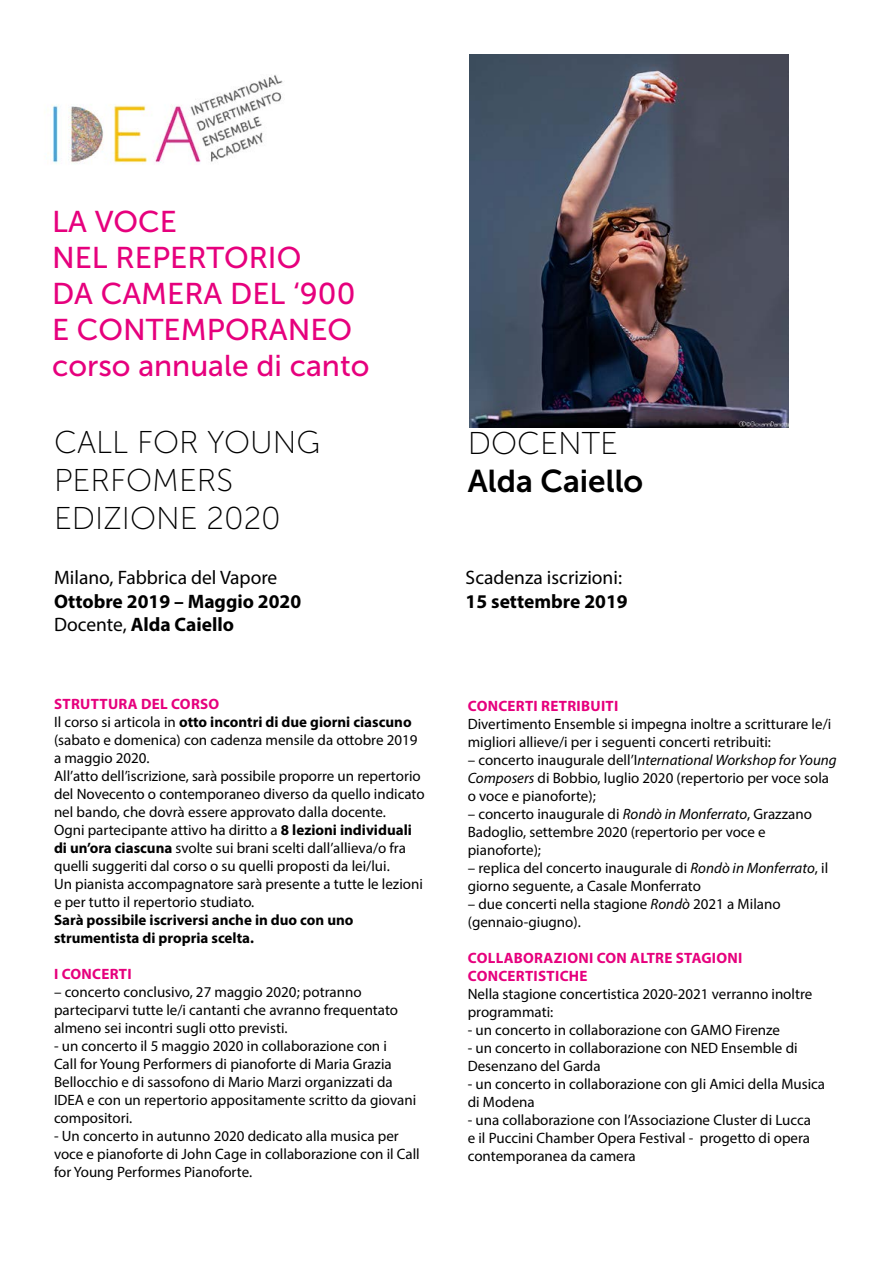
<style>
.page{position:relative;width:893px;height:1263px;background:#fff}
.page>*{position:absolute;margin:0;border:0;box-sizing:border-box;transform-origin:0 0}
.t1{font:31.5px/37.8px "Museo Sans 100";color:#000}
.t2{font:31.5px "Museo Sans 700";color:#000}
.t3{font:30px/36px "Museo Sans 500";color:#e6007d}
.t4{font:700 19.5px/23.4px "Myriad Pro";color:#000}
.t5{font:19.5px "Myriad Pro";color:#000}
.t6{font:15px/18px "Myriad Pro";color:#000}
.t7{font:700 15px/18px "Myriad Pro";letter-spacing:.02em;color:#e6007d}
.t8{font:700 15px/18px "Myriad Pro";color:#000}
.s1{font-weight:400}
.s2{font-weight:700;color:#e6007d}
.s3{font-weight:700}
.s4{font-style:italic}
</style>
<div class="page">
<img style="left:52px;top:75px;width:231px;height:89px">
<img style="left:470px;top:54px;width:319px;height:373px">
<h2 class="t3" style="left:52px;top:204px;width:319px">LA VOCE<br>NEL REPERTORIO<br>DA CAMERA DEL ‘900<br>E CONTEMPORANEO corso annuale di canto</h2>
<h1 class="t1" style="left:54px;top:424px;width:268px">CALL FOR YOUNG<br>PERFOMERS<br>EDIZIONE 2020</h1>
<h3 class="t5" style="left:54px;top:566px;width:225px">Milano, Fabbrica del Vapore</h3>
<h3 class="t4" style="left:54px;top:589px;width:249px">Ottobre 2019 – Maggio 2020<br><span class="s1">Docente,</span> Alda Caiello</h3>
<p class="t6" style="left:54px;top:694px;width:372px"><span class="s2">STRUTTURA DEL CORSO<br></span>Il corso si articola in <span class="s3">otto incontri di due giorni ciascuno </span>(sabato e domenica) con cadenza mensile da ottobre 2019 a maggio 2020.<br>All’atto dell’iscrizione, sarà possibile proporre un repertorio del Novecento o contemporaneo diverso da quello indicato nel bando, che dovrà essere approvato dalla docente.<br>Ogni partecipante attivo ha diritto a <span class="s3">8 lezioni individuali di un’ora ciascuna</span> svolte sui brani scelti dall’allieva/o fra quelli suggeriti dal corso o su quelli proposti da lei/lui.<br>Un pianista accompagnatore sarà presente a tutte le lezioni e per tutto il repertorio studiato.</p>
<p class="t8" style="left:54px;top:910px;width:301px">Sarà possibile iscriversi anche in duo con uno strumentista di propria scelta.</p>
<p class="t7" style="left:54px;top:964px;width:79px">I CONCERTI</p>
<p class="t6" style="left:54px;top:982px;width:346px">– concerto conclusivo, 27 maggio 2020; potranno parteciparvi tutte le/i cantanti che avranno frequentato almeno sei incontri sugli otto previsti.</p>
<p class="t6" style="left:54px;top:1036px;width:364px">- un concerto il 5 maggio 2020 in collaborazione con i<br>Call for Young Performers di pianoforte di Maria Grazia Bellocchio e di sassofono di Mario Marzi organizzati da IDEA e con un repertorio appositamente scritto da giovani compositori.</p>
<p class="t6" style="left:54px;top:1126px;width:367px">- Un concerto in autunno 2020 dedicato alla musica per voce e pianoforte di John Cage in collaborazione con il Call for Young Performes Pianoforte.</p>
<h1 class="t1" style="left:468px;top:425px;width:152px">DOCENTE</h1>
<h1 class="t2" style="left:468px;top:464px;width:177px">Alda Caiello</h1>
<h3 class="t5" style="left:466px;top:566px;width:158px">Scadenza iscrizioni:</h3>
<h3 class="t4" style="left:466px;top:589px;width:164px">15 settembre 2019</h3>
<p class="t7" style="left:468px;top:696px;width:152px">CONCERTI RETRIBUITI</p>
<p class="t6" style="left:468px;top:714px;width:365px">Divertimento Ensemble si impegna inoltre a scritturare le/i migliori allieve/i per i seguenti concerti retribuiti:</p>
<p class="t6" style="left:468px;top:750px;width:371px">– concerto inaugurale dell’I<span class="s4">nternational Workshop for Young<br>Composers</span> di Bobbio, luglio 2020 (repertorio per voce sola o voce e pianoforte);</p>
<p class="t6" style="left:468px;top:804px;width:346px">– concerto inaugurale di <span class="s4">Rondò in Monferrato</span>, Grazzano<br>Badoglio, settembre 2020 (repertorio per voce e pianoforte);</p>
<p class="t6" style="left:468px;top:858px;width:362px">– replica del concerto inaugurale di <span class="s4">Rondò in Monferrato</span>, il giorno seguente, a Casale Monferrato</p>
<p class="t6" style="left:468px;top:894px;width:314px">– due concerti nella stagione <span class="s4">Rondò</span> 2021 a Milano (gennaio-giugno).</p>
<p class="t7" style="left:468px;top:948px;width:276px">COLLABORAZIONI CON ALTRE STAGIONI<br>CONCERTISTICHE</p>
<p class="t6" style="left:468px;top:984px;width:346px">Nella stagione concertistica 2020-2021 verranno inoltre programmati:</p>
<p class="t6" style="left:468px;top:1020px;width:314px">- un concerto in collaborazione con GAMO Firenze</p>
<p class="t6" style="left:468px;top:1038px;width:331px">- un concerto in collaborazione con NED Ensemble di<br>Desenzano del Garda</p>
<p class="t6" style="left:468px;top:1074px;width:359px">- un concerto in collaborazione con gli Amici della Musica di Modena</p>
<p class="t6" style="left:468px;top:1110px;width:345px;text-align:justify">- una collaborazione con l’Associazione Cluster di Lucca e il Puccini Chamber Opera Festival - progetto di opera contemporanea da camera</p>
</div>
